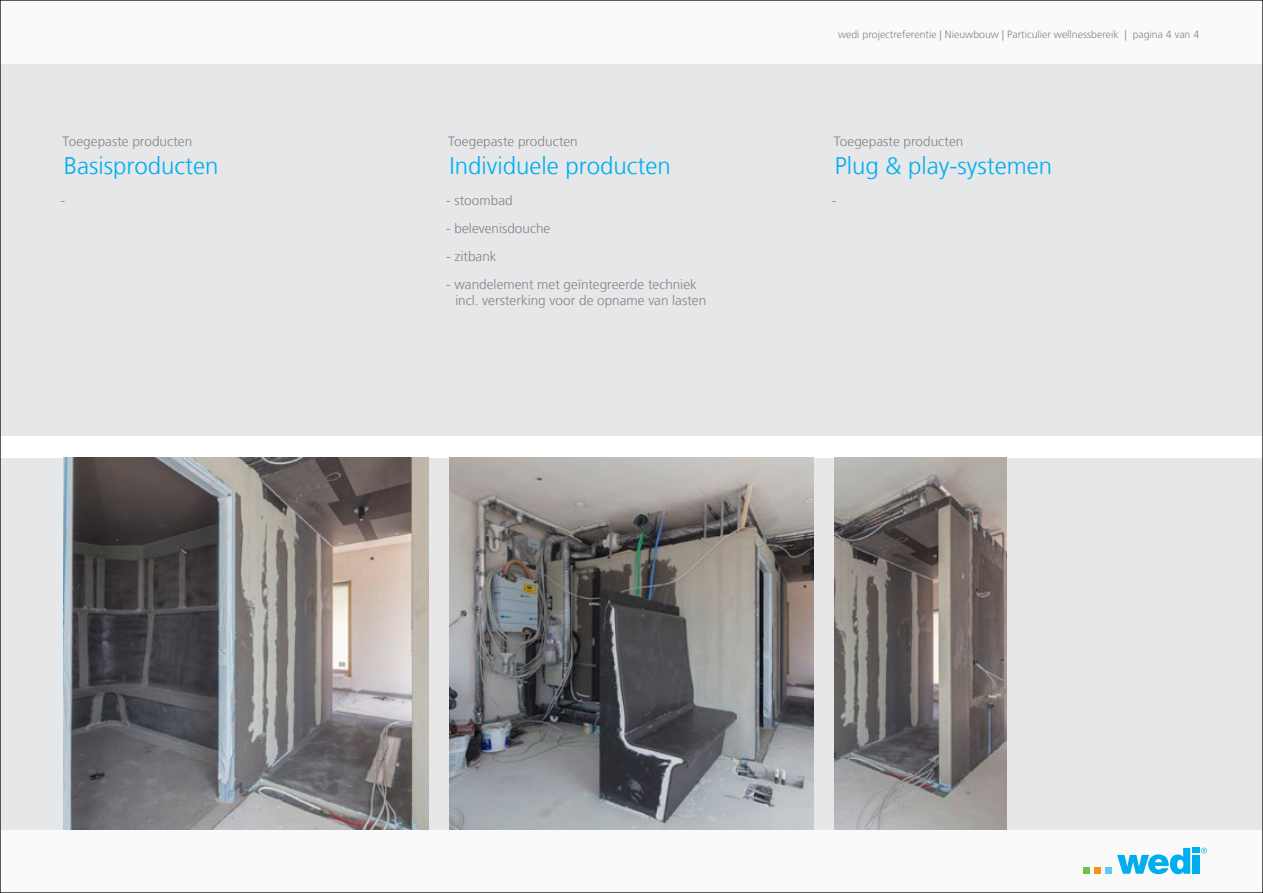
<style>
.page{position:relative;width:1263px;height:893px;background:#fafafa}
.page>*{position:absolute;margin:0;border:0;box-sizing:border-box;transform-origin:0 0}
.t1{font:300 24px "Frutiger LT";color:#00aeef}
.t2{font:300 13.5px/16.2px "Frutiger LT";letter-spacing:.005em;color:#808285}
.t3{font:300 10.5px "Frutiger LT";color:#808285}
</style>
<div class="page">
<div style="left:1083px;top:867px;width:7px;height:7px;background:#71bf44"></div>
<div style="left:1094px;top:867px;width:7px;height:7px;background:#f7931d"></div>
<div style="left:1105px;top:867px;width:7px;height:7px;background:#56cbf5"></div>
<svg style="left:1117px;top:848px;width:90px;height:26px"></svg>
<div style="left:0;top:64px;width:1263px;height:765px;background:#e6e7e9"></div>
<div style="left:0;top:436px;width:1263px;height:21px;background:#fff"></div>
<img style="left:64px;top:457px;width:364px;height:372px">
<img style="left:449px;top:457px;width:365px;height:372px">
<img style="left:835px;top:457px;width:171px;height:372px">
<p class="t2" style="left:63px;top:133px;width:131px">Toegepaste producten</p>
<h1 class="t1" style="left:64px;top:152px;width:156px">Basisproducten</h1>
<p class="t2" style="left:448px;top:133px;width:131px">Toegepaste producten</p>
<h1 class="t1" style="left:449px;top:152px;width:223px">Individuele producten</h1>
<p class="t2" style="left:61px;top:192px;width:6px">-</p>
<p class="t2" style="left:446px;top:192px;width:68px">- stoombad</p>
<p class="t2" style="left:446px;top:220px;width:106px">- belevenisdouche</p>
<p class="t2" style="left:446px;top:248px;width:52px">- zitbank</p>
<p class="t2" style="left:455px;top:276px;width:252px;text-indent:-9px">- wandelement met geïntegreerde techniek incl. versterking voor de opname van lasten</p>
<p class="t3" style="left:838px;top:28px;width:363px">wedi projectreferentie | Nieuwbouw | Particulier wellnessbereik | pagina 4 van 4</p>
<p class="t2" style="left:834px;top:133px;width:131px">Toegepaste producten</p>
<h1 class="t1" style="left:835px;top:152px;width:219px">Plug &amp; play-systemen</h1>
<p class="t2" style="left:832px;top:192px;width:6px">-</p>
</div>
